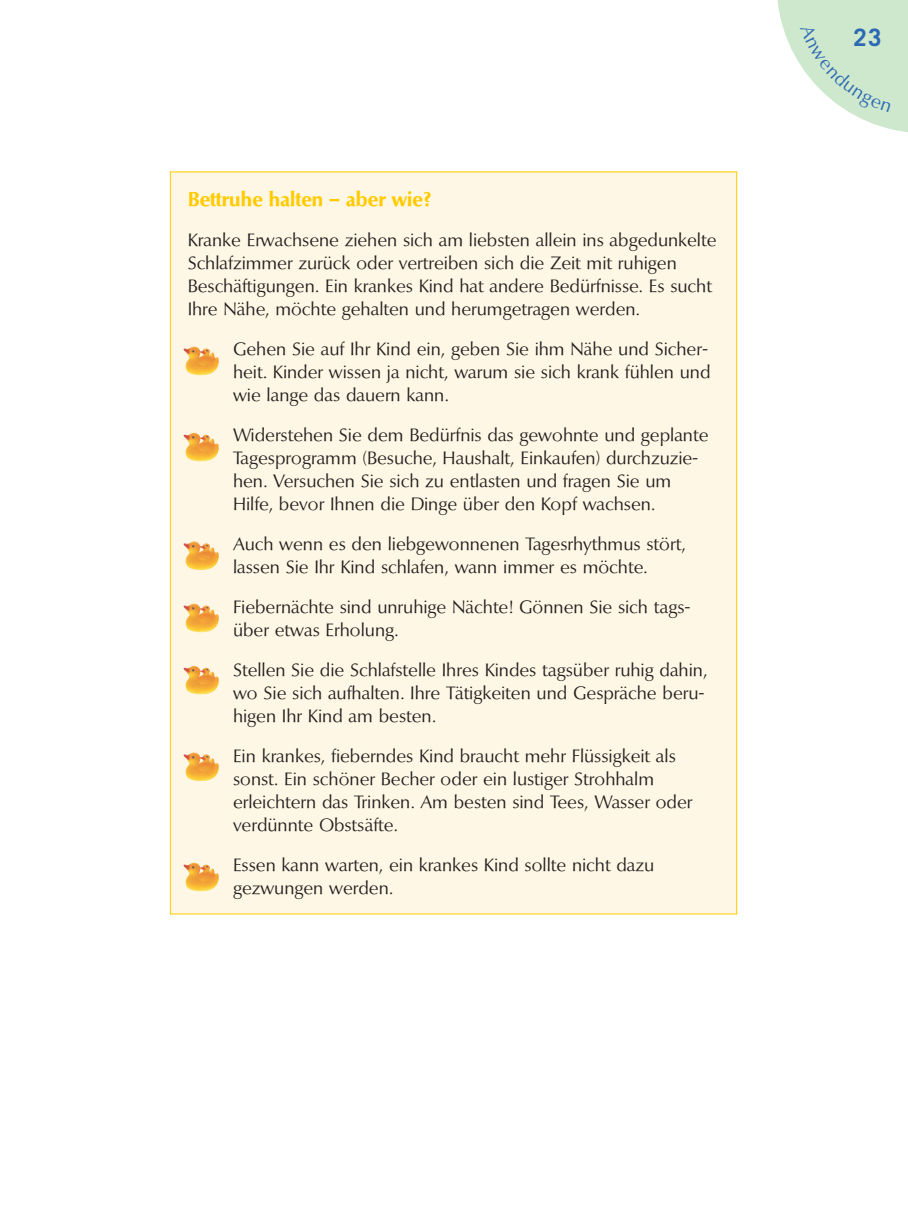
<style>
.page{position:relative;width:908px;height:1218px;background:#fff}
.page>*{position:absolute;margin:0;border:0;box-sizing:border-box;transform-origin:0 0}
.t1{font:700 24px "Trade Gothic";color:#2d69b3}
.t2{font:700 20px "Optima BQ";color:#ffcb00}
.t3{font:18px/23px "Optima BQ";color:#231f1f}
</style>
<div class="page">
<div style="left:170px;top:172px;width:567px;height:742px;background:#fff7e5"></div>
<img style="left:183px;top:346px;width:36px;height:30px">
<img style="left:183px;top:433px;width:36px;height:29px">
<img style="left:183px;top:541px;width:36px;height:29px">
<img style="left:183px;top:604px;width:36px;height:29px">
<img style="left:183px;top:666px;width:36px;height:29px">
<img style="left:183px;top:752px;width:36px;height:29px">
<img style="left:183px;top:863px;width:36px;height:29px">
<svg style="left:777px;top:0;width:130px;height:132px"></svg>
<p class="t2" style="left:188px;top:191px;width:245px">Bettruhe halten – aber wie?</p>
<p class="t3" style="left:188px;top:230px;width:530px">Kranke Erwachsene ziehen sich am liebsten allein ins abgedunkelte Schlafzimmer zurück oder vertreiben sich die Zeit mit ruhigen Beschäftigungen. Ein krankes Kind hat andere Bedürfnisse. Es sucht Ihre Nähe, möchte gehalten und herumgetragen werden.</p>
<p class="t3" style="left:233px;top:339px;width:479px">Gehen Sie auf Ihr Kind ein, geben Sie ihm Nähe und Sicher&shy;heit. Kinder wissen ja nicht, warum sie sich krank fühlen und wie lange das dauern kann.</p>
<p class="t3" style="left:233px;top:425px;width:477px">Widerstehen Sie dem Bedürfnis das gewohnte und geplante Tagesprogramm (Besuche, Haushalt, Einkaufen) durchzuzie&shy;hen. Versuchen Sie sich zu entlasten und fragen Sie um Hilfe, bevor Ihnen die Dinge über den Kopf wachsen.</p>
<p class="t3" style="left:233px;top:534px;width:454px">Auch wenn es den liebgewonnenen Tagesrhythmus stört, lassen Sie Ihr Kind schlafen, wann immer es möchte.</p>
<p class="t3" style="left:233px;top:597px;width:459px">Fiebernächte sind unruhige Nächte! Gönnen Sie sich tags&shy;über etwas Erholung.</p>
<p class="t3" style="left:233px;top:660px;width:476px">Stellen Sie die Schlafstelle Ihres Kindes tagsüber ruhig dahin, wo Sie sich aufhalten. Ihre Tätigkeiten und Gespräche beru&shy;higen Ihr Kind am besten.</p>
<p class="t3" style="left:233px;top:746px;width:461px">Ein krankes, fieberndes Kind braucht mehr Flüssigkeit als sonst. Ein schöner Becher oder ein lustiger Strohhalm erleichtern das Trinken. Am besten sind Tees, Wasser oder verdünnte Obstsäfte.</p>
<p class="t3" style="left:233px;top:855px;width:423px">Essen kann warten, ein krankes Kind sollte nicht dazu gezwungen werden.</p>
<h1 class="t1" style="left:853px;top:29px;width:30px">23</h1>
</div>
